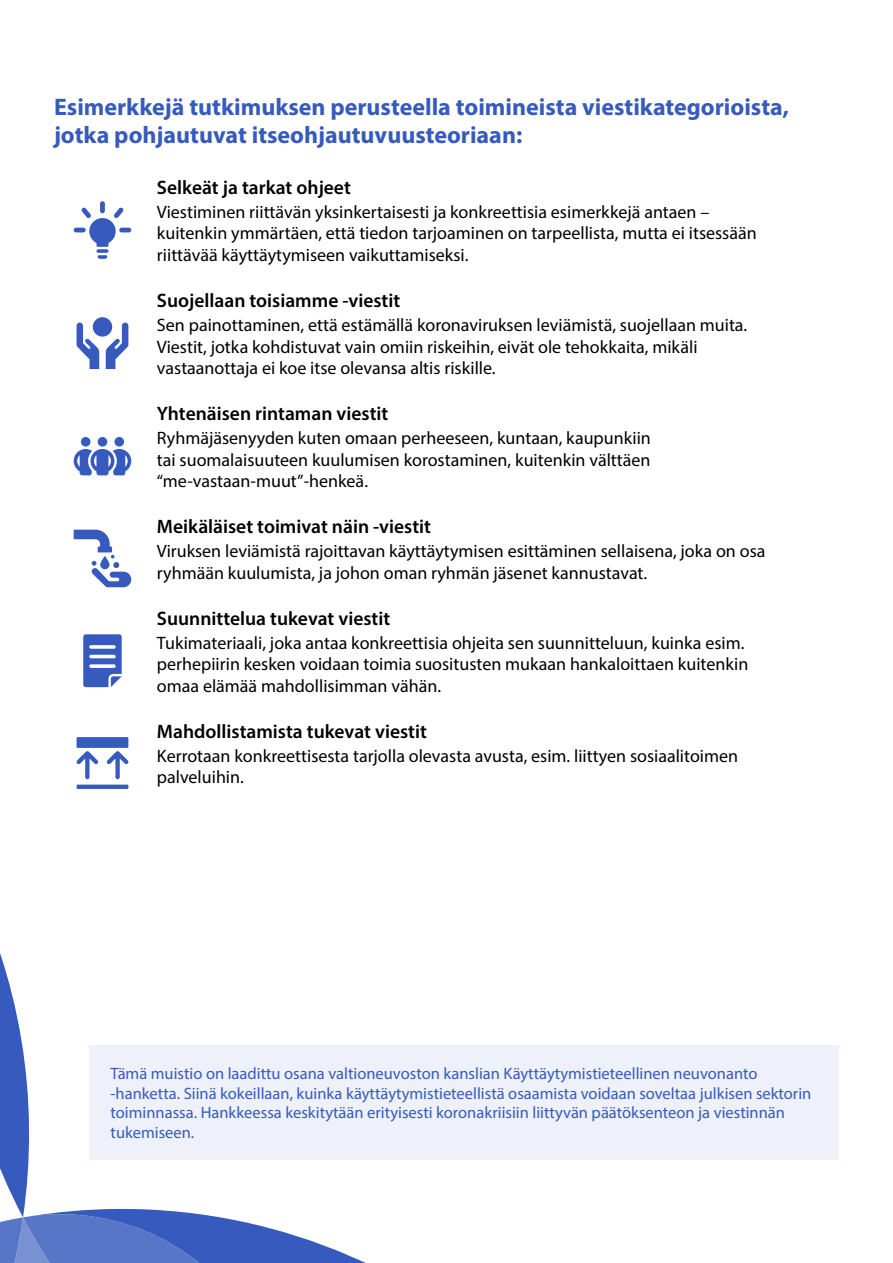
<style>
.page{position:relative;width:893px;height:1263px;background:#fff}
.page>*{position:absolute;margin:0;border:0;box-sizing:border-box;transform-origin:0 0}
.t1{font:700 24px/28.8px "Myriad Pro";color:#365abd}
.t2{font:600 19.5px "Myriad Pro";color:#000}
.t3{font:18px/21.6px "Myriad Pro";color:#000}
.t4{font:16.5px/19.8px "Myriad Pro";color:#365abd}
</style>
<div class="page">
<svg style="left:0;top:953px;width:635px;height:310px"></svg>
<svg style="left:96px;top:249px;width:12px;height:4px"></svg>
<div style="left:100px;top:201px;width:5px;height:12px;background:#365abd;border-radius:2px"></div>
<hr style="left:74px;top:228px;width:12px;height:4px;background:#365abd;border-radius:2px">
<hr style="left:119px;top:228px;width:12px;height:4px;background:#365abd;border-radius:2px">
<svg style="left:81px;top:207px;width:43px;height:40px"></svg>
<svg style="left:98px;top:255px;width:9px;height:4px"></svg>
<svg style="left:106px;top:323px;width:22px;height:46px"></svg>
<svg style="left:77px;top:323px;width:22px;height:46px"></svg>
<div style="left:93px;top:317px;width:19px;height:20px;background:#365abd;border-radius:50%"></div>
<div style="left:81px;top:437px;width:9px;height:10px;background:#365abd;border-radius:50%"></div>
<div style="left:114px;top:437px;width:10px;height:10px;background:#365abd;border-radius:50%"></div>
<div style="left:98px;top:437px;width:9px;height:10px;background:#365abd;border-radius:50%"></div>
<svg style="left:74px;top:449px;width:57px;height:26px"></svg>
<svg style="left:74px;top:530px;width:57px;height:57px"></svg>
<svg style="left:83px;top:634px;width:39px;height:53px;background:#607cca"></svg>
<svg style="left:76px;top:751px;width:22px;height:28px"></svg>
<svg style="left:107px;top:751px;width:22px;height:28px"></svg>
<hr style="left:77px;top:785px;width:51px;height:4px;background:#365abd">
<div style="left:77px;top:737px;width:51px;height:11px;background:#365abd"></div>
<div style="left:89px;top:1045px;width:750px;height:114px;background:#eef1f9"></div>
<h1 class="t1" style="left:54px;top:91px;width:737px">Esimerkkejä tutkimuksen perusteella toimineista viestikategorioista, jotka pohjautuvat itseohjautuvuusteoriaan:</h1>
<p class="t2" style="left:157px;top:175px;width:195px">Selkeät ja tarkat ohjeet</p>
<p class="t3" style="left:157px;top:201px;width:601px">Viestiminen riittävän yksinkertaisesti ja konkreettisia esimerkkejä antaen – kuitenkin ymmärtäen, että tiedon tarjoaminen on tarpeellista, mutta ei itsessään riittävää käyttäytymiseen vaikuttamiseksi.</p>
<p class="t2" style="left:157px;top:288px;width:245px">Suojellaan toisiamme -viestit</p>
<p class="t3" style="left:157px;top:314px;width:592px">Sen painottaminen, että estämällä koronaviruksen leviämistä, suojellaan muita.<br>Viestit, jotka kohdistuvat vain omiin riskeihin, eivät ole tehokkaita, mikäli vastaanottaja ei koe itse olevansa altis riskille.</p>
<p class="t2" style="left:157px;top:401px;width:233px">Yhtenäisen rintaman viestit</p>
<p class="t3" style="left:157px;top:427px;width:495px;text-align:justify">Ryhmäjäsenyyden kuten omaan perheeseen, kuntaan, kaupunkiin tai suomalaisuuteen kuulumisen korostaminen, kuitenkin välttäen “me-vastaan-muut”-henkeä.</p>
<p class="t2" style="left:157px;top:514px;width:276px">Meikäläiset toimivat näin -viestit</p>
<p class="t3" style="left:157px;top:540px;width:610px">Viruksen leviämistä rajoittavan käyttäytymisen esittäminen sellaisena, joka on osa ryhmään kuulumista, ja johon oman ryhmän jäsenet kannustavat.</p>
<p class="t2" style="left:157px;top:606px;width:235px">Suunnittelua tukevat viestit</p>
<p class="t3" style="left:157px;top:631px;width:593px">Tukimateriaali, joka antaa konkreettisia ohjeita sen suunnitteluun, kuinka esim. perhepiirin kesken voidaan toimia suositusten mukaan hankaloittaen kuitenkin omaa elämää mahdollisimman vähän.</p>
<p class="t2" style="left:157px;top:719px;width:271px">Mahdollistamista tukevat viestit</p>
<p class="t3" style="left:157px;top:744px;width:583px">Kerrotaan konkreettisesta tarjolla olevasta avusta, esim. liittyen sosiaalitoimen palveluihin.</p>
<p class="t4" style="left:111px;top:1063px;width:702px">Tämä muistio on laadittu osana valtioneuvoston kanslian Käyttäytymistieteellinen neuvonanto -hanketta. Siinä kokeillaan, kuinka käyttäytymistieteellistä osaamista voidaan soveltaa julkisen sektorin toiminnassa. Hankkeessa keskitytään erityisesti koronakriisiin liittyvän päätöksenteon ja viestinnän tukemiseen.</p>
</div>
